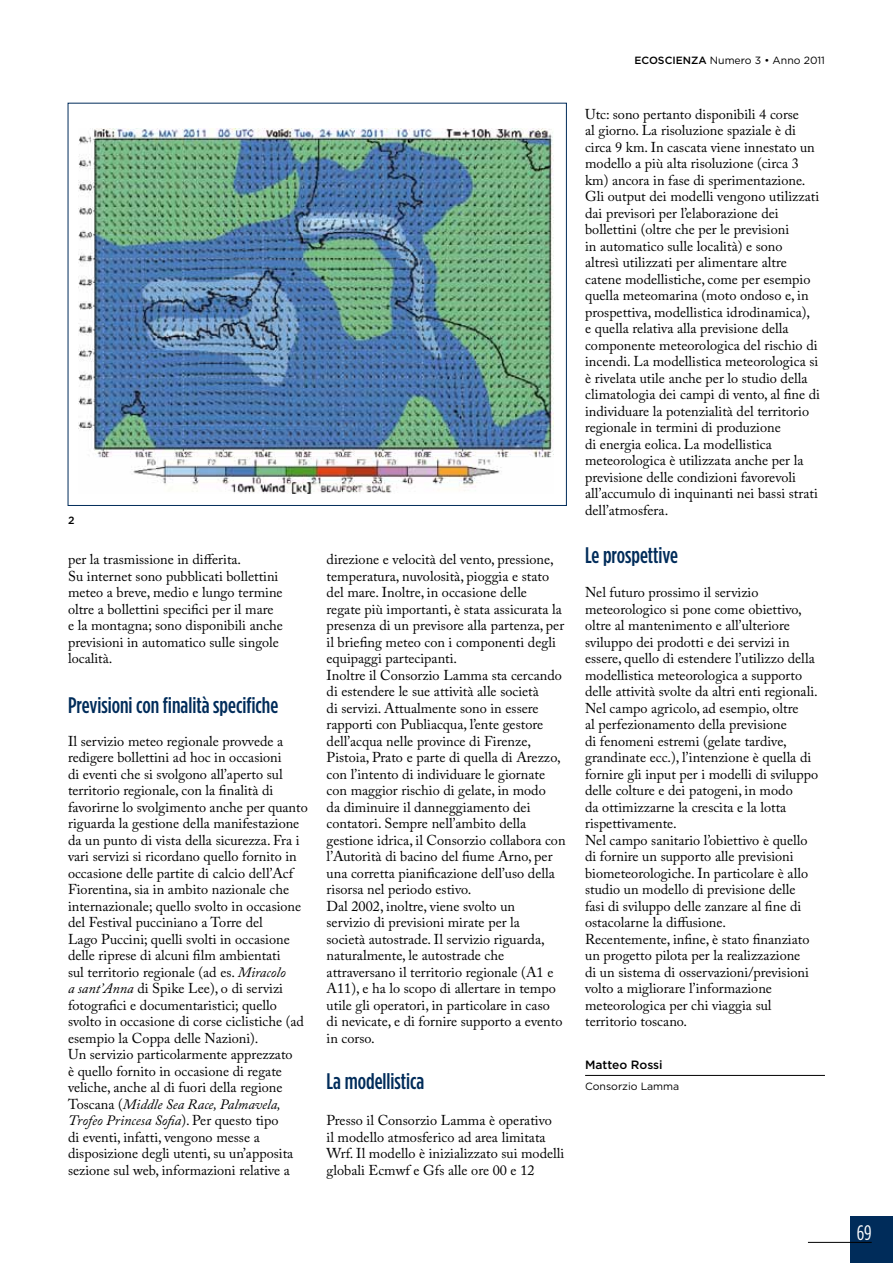
<style>
.page{position:relative;width:893px;height:1263px;background:#fff}
.page>*{position:absolute;margin:0;border:0;box-sizing:border-box;transform-origin:0 0}
.t1{font:500 22.5px "Gotham Condensed";color:#002c5a}
.t2{font:21px "Gotham Condensed";color:#fff}
.t3{font:14.25px/16.5px "Adobe Caslon Pro";color:#000}
.t4{font:500 12px "Gotham";color:#000}
.t5{font:10.5px "Gotham";color:#000}
.t6{font:500 10.5px "Gotham";color:#000}
.s1{font-style:italic}
.s2{font-weight:500}
</style>
<div class="page">
<div style="left:850px;top:1216px;width:43px;height:47px;background:#002c5a"></div>
<hr style="left:808px;top:1242px;width:64px;height:1px;background:#000">
<hr style="left:585px;top:1075px;width:240px;height:1px;background:#000">
<img style="left:78px;top:128px;width:475px;height:365px">
<p class="t6" style="left:68px;top:515px;width:8px">2</p>
<p class="t3" style="left:68px;top:551px;width:216px">per la trasmissione in differita.<br>Su internet sono pubblicati bollettini meteo a breve, medio e lungo termine oltre a bollettini specifici per il mare e la montagna; sono disponibili anche previsioni in automatico sulle singole località.</p>
<h1 class="t1" style="left:68px;top:693px;width:212px">Previsioni con finalità specifiche</h1>
<p class="t3" style="left:68px;top:732px;width:241px">Il servizio meteo regionale provvede a redigere bollettini ad hoc in occasioni<br>di eventi che si svolgono all’aperto sul territorio regionale, con la finalità di favorirne lo svolgimento anche per quanto riguarda la gestione della manifestazione da un punto di vista della sicurezza. Fra i vari servizi si ricordano quello fornito in occasione delle partite di calcio dell’Acf Fiorentina, sia in ambito nazionale che internazionale; quello svolto in occasione del Festival pucciniano a Torre del<br>Lago Puccini; quelli svolti in occasione delle riprese di alcuni film ambientati<br>sul territorio regionale (ad es. <span class="s1">Miracolo<br>a sant’Anna</span> di Spike Lee), o di servizi fotografici e documentaristici; quello svolto in occasione di corse ciclistiche (ad esempio la Coppa delle Nazioni).<br>Un servizio particolarmente apprezzato<br>è quello fornito in occasione di regate veliche, anche al di fuori della regione Toscana (<span class="s1">Middle Sea Race, Palmavela, Trofeo Princesa Sofia</span>). Per questo tipo<br>di eventi, infatti, vengono messe a disposizione degli utenti, su un’apposita sezione sul web, informazioni relative a</p>
<p class="t3" style="left:327px;top:551px;width:240px">direzione e velocità del vento, pressione, temperatura, nuvolosità, pioggia e stato del mare. Inoltre, in occasione delle<br>regate più importanti, è stata assicurata la presenza di un previsore alla partenza, per il briefing meteo con i componenti degli equipaggi partecipanti.<br>Inoltre il Consorzio Lamma sta cercando di estendere le sue attività alle società<br>di servizi. Attualmente sono in essere rapporti con Publiacqua, l’ente gestore dell’acqua nelle province di Firenze, Pistoia, Prato e parte di quella di Arezzo, con l’intento di individuare le giornate con maggior rischio di gelate, in modo<br>da diminuire il danneggiamento dei contatori. Sempre nell’ambito della gestione idrica, il Consorzio collabora con l’Autorità di bacino del fiume Arno, per una corretta pianificazione dell’uso della risorsa nel periodo estivo.<br>Dal 2002, inoltre, viene svolto un<br>servizio di previsioni mirate per la<br>società autostrade. Il servizio riguarda, naturalmente, le autostrade che attraversano il territorio regionale (A1 e A11), e ha lo scopo di allertare in tempo utile gli operatori, in particolare in caso<br>di nevicate, e di fornire supporto a evento in corso.</p>
<h1 class="t1" style="left:327px;top:1068px;width:99px">La modellistica</h1>
<p class="t3" style="left:327px;top:1112px;width:239px">Presso il Consorzio Lamma è operativo<br>il modello atmosferico ad area limitata Wrf. Il modello è inizializzato sui modelli globali Ecmwf e Gfs alle ore 00 e 12</p>
<p class="t5" style="left:634px;top:55px;width:192px"><span class="s2">ECOSCIENZA</span> Numero 3 • Anno 2011</p>
<p class="t3" style="left:585px;top:105px;width:236px">Utc: sono pertanto disponibili 4 corse<br>al giorno. La risoluzione spaziale è di circa 9 km. In cascata viene innestato un modello a più alta risoluzione (circa 3 km) ancora in fase di sperimentazione.<br>Gli output dei modelli vengono utilizzati dai previsori per l’elaborazione dei bollettini (oltre che per le previsioni<br>in automatico sulle località) e sono altresì utilizzati per alimentare altre catene modellistiche, come per esempio quella meteomarina (moto ondoso e, in prospettiva, modellistica idrodinamica),<br>e quella relativa alla previsione della componente meteorologica del rischio di incendi. La modellistica meteorologica si è rivelata utile anche per lo studio della climatologia dei campi di vento, al fine di individuare la potenzialità del territorio regionale in termini di produzione<br>di energia eolica. La modellistica meteorologica è utilizzata anche per la previsione delle condizioni favorevoli all’accumulo di inquinanti nei bassi strati dell’atmosfera.</p>
<h1 class="t1" style="left:585px;top:542px;width:94px">Le prospettive</h1>
<p class="t3" style="left:585px;top:584px;width:235px">Nel futuro prossimo il servizio meteorologico si pone come obiettivo, oltre al mantenimento e all’ulteriore sviluppo dei prodotti e dei servizi in essere, quello di estendere l’utilizzo della modellistica meteorologica a supporto delle attività svolte da altri enti regionali.<br>Nel campo agricolo, ad esempio, oltre<br>al perfezionamento della previsione<br>di fenomeni estremi (gelate tardive, grandinate ecc.), l’intenzione è quella di fornire gli input per i modelli di sviluppo delle colture e dei patogeni, in modo<br>da ottimizzarne la crescita e la lotta rispettivamente.<br>Nel campo sanitario l’obiettivo è quello di fornire un supporto alle previsioni biometeorologiche. In particolare è allo studio un modello di previsione delle fasi di sviluppo delle zanzare al fine di ostacolarne la diffusione.<br>Recentemente, infine, è stato finanziato un progetto pilota per la realizzazione<br>di un sistema di osservazioni/previsioni volto a migliorare l’informazione meteorologica per chi viaggia sul territorio toscano.</p>
<p class="t4" style="left:585px;top:1058px;width:79px">MATTEO ROSSI</p>
<p class="t5" style="left:585px;top:1081px;width:96px">Consorzio Lamma</p>
<h2 class="t2" style="left:857px;top:1221px;width:16px">69</h2>
</div>
